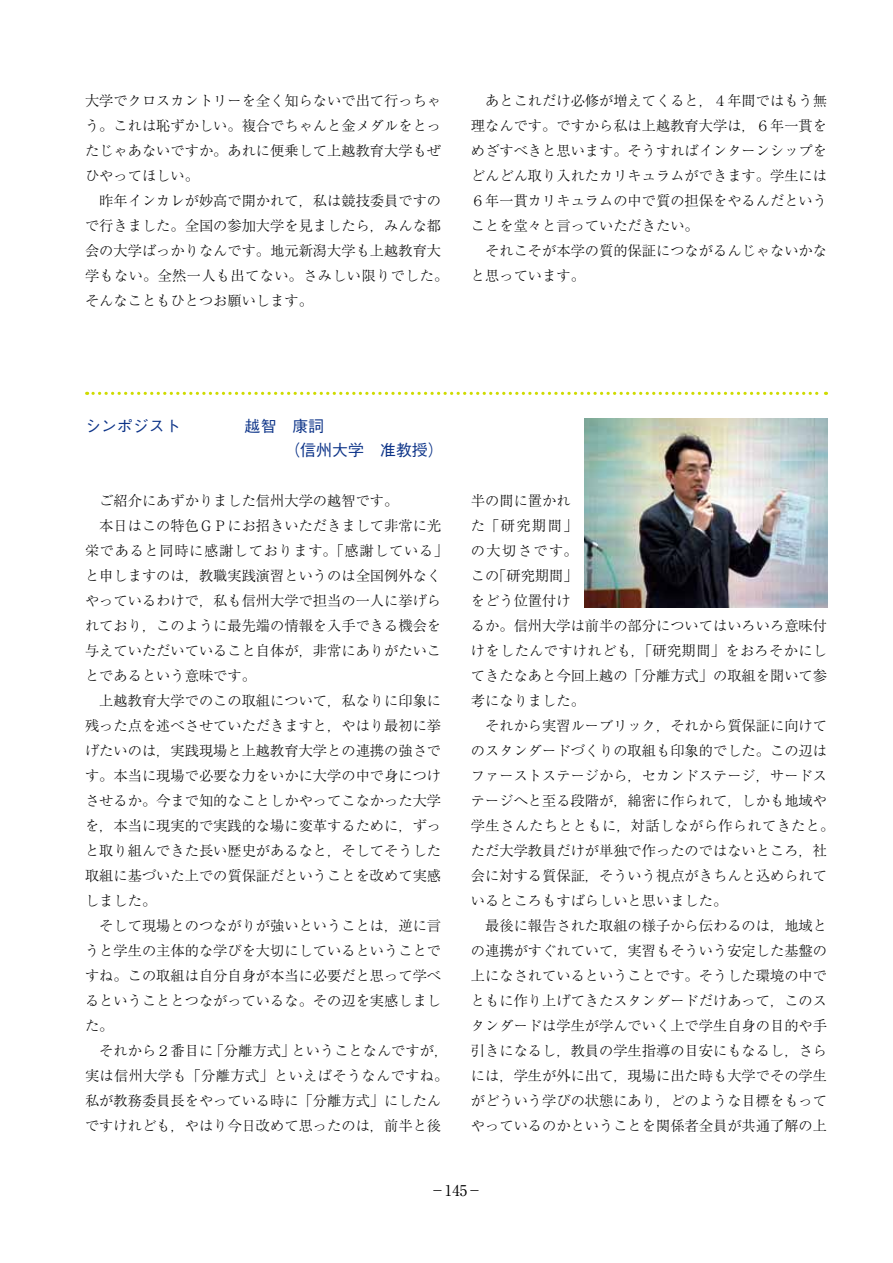
<style>
.page{position:relative;width:893px;height:1263px;background:#fff}
.page>*{position:absolute;margin:0;border:0;box-sizing:border-box;transform-origin:0 0}
.t1{font:500 15.9px "Gothic BBB Pro";color:#0c3388}
.t2{font:14.85px "Ryumin Pro";color:#000}
.t3{font:300 14.25px/25px "Ryumin Pro";color:#000}
</style>
<div class="page">
<svg style="left:87px;top:392px;width:739px;height:3px"></svg>
<img style="left:585px;top:418px;width:242px;height:189px">
<p class="t3" style="left:85px;top:87px;width:365px">大学でクロスカントリーを全く知らないで出て行っちゃう。これは恥ずかしい。複合でちゃんと金メダルをとったじゃあないですか。あれに便乗して上越教育大学もぜひやってほしい。<br>　昨年インカレが妙高で開かれて，私は競技委員ですので行きました。全国の参加大学を見ましたら，みんな都会の大学ばっかりなんです。地元新潟大学も上越教育大学もない。全然一人も出てない。さみしい限りでした。そんなこともひとつお願いします。</p>
<p class="t3" style="left:471px;top:87px;width:358px">　あとこれだけ必修が増えてくると，４年間ではもう無理なんです。ですから私は上越教育大学は，６年一貫をめざすべきと思います。そうすればインターンシップをどんどん取り入れたカリキュラムができます。学生には<br>６年一貫カリキュラムの中で質の担保をやるんだということを堂々と言っていただきたい。<br>　それこそが本学の質的保証につながるんじゃないかなと思っています。</p>
<p class="t1" style="left:85px;top:414px;width:241px">シンポジスト　　　　越智　康詞</p>
<p class="t3" style="left:85px;top:487px;width:365px">　ご紹介にあずかりました信州大学の越智です。<br>　本日はこの特色ＧＰにお招きいただきまして非常に光栄であると同時に感謝しております。「感謝している」と申しますのは，教職実践演習というのは全国例外なくやっているわけで，私も信州大学で担当の一人に挙げられており，このように最先端の情報を入手できる機会を与えていただいていること自体が，非常にありがたいことであるという意味です。<br>　上越教育大学でのこの取組について，私なりに印象に残った点を述べさせていただきますと，やはり最初に挙げたいのは，実践現場と上越教育大学との連携の強さです。本当に現場で必要な力をいかに大学の中で身につけさせるか。今まで知的なことしかやってこなかった大学を，本当に現実的で実践的な場に変革するために，ずっと取り組んできた長い歴史があるなと，そしてそうした取組に基づいた上での質保証だということを改めて実感しました。<br>　そして現場とのつながりが強いということは，逆に言うと学生の主体的な学びを大切にしているということですね。この取組は自分自身が本当に必要だと思って学べるということとつながっているな。その辺を実感しました。<br>　それから２番目に「分離方式」ということなんですが，実は信州大学も「分離方式」といえばそうなんですね。私が教務委員長をやっている時に「分離方式」にしたんですけれども，やはり今日改めて思ったのは，前半と後</p>
<p class="t3" style="left:471px;top:487px;width:365px">半の間に置かれ<br>た「研究期間」<br>の大切さです。<br>この「研究期間」<br>をどう位置付け<br>るか。信州大学は前半の部分についてはいろいろ意味付けをしたんですけれども，「研究期間」をおろそかにしてきたなあと今回上越の「分離方式」の取組を聞いて参考になりました。<br>　それから実習ルーブリック，それから質保証に向けてのスタンダードづくりの取組も印象的でした。この辺はファーストステージから，セカンドステージ，サードステージへと至る段階が，綿密に作られて，しかも地域や学生さんたちとともに，対話しながら作られてきたと。ただ大学教員だけが単独で作ったのではないところ，社会に対する質保証，そういう視点がきちんと込められているところもすばらしいと思いました。<br>　最後に報告された取組の様子から伝わるのは，地域との連携がすぐれていて，実習もそういう安定した基盤の上になされているということです。そうした環境の中でともに作り上げてきたスタンダードだけあって，このスタンダードは学生が学んでいく上で学生自身の目的や手引きになるし，教員の学生指導の目安にもなるし，さらには，学生が外に出て，現場に出た時も大学でその学生がどういう学びの状態にあり，どのような目標をもってやっているのかということを関係者全員が共通了解の上</p>
<p class="t2" style="left:445px;top:1179px;width:24px">145</p>
<p class="t2" style="left:430px;top:1179px;width:54px">－ 　－</p>
</div>
